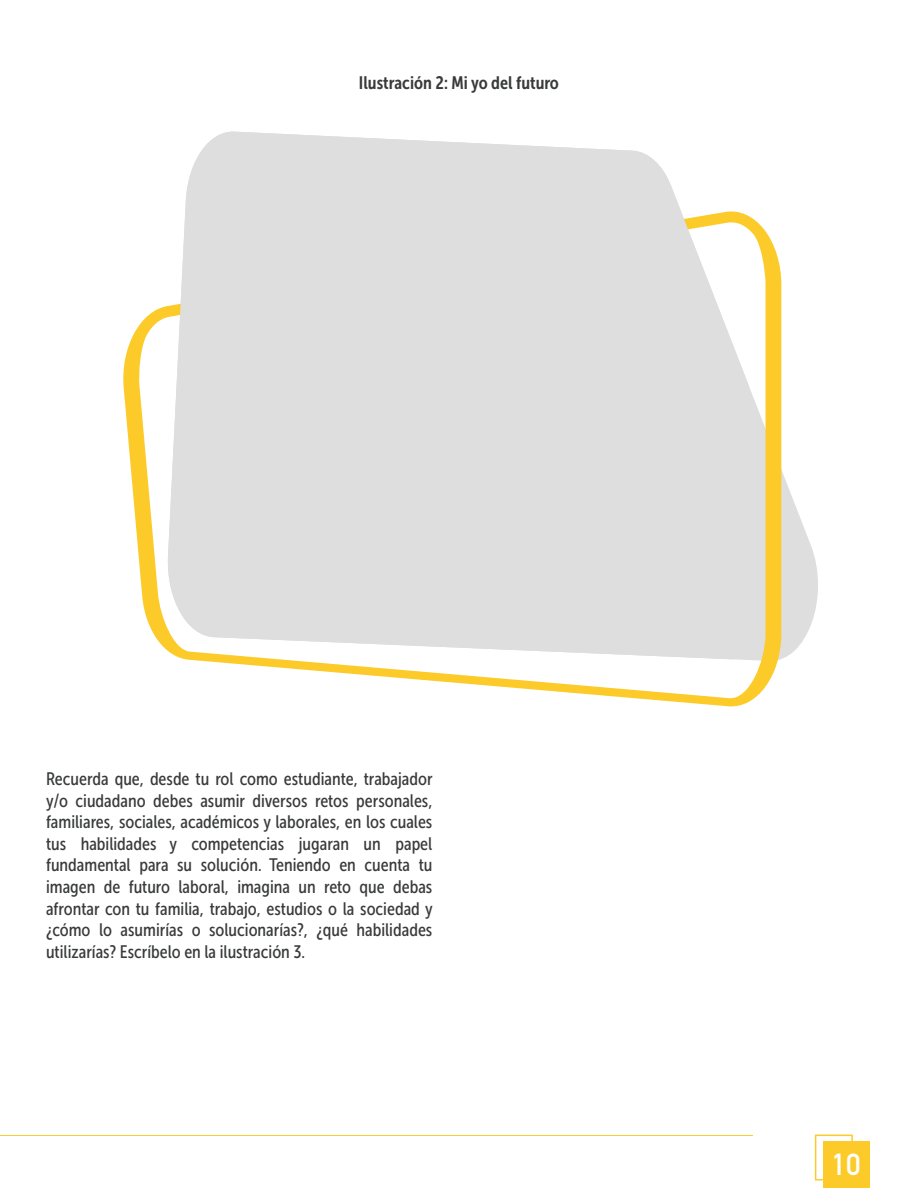
<style>
.page{position:relative;width:918px;height:1188px;background:#fff}
.page>*{position:absolute;margin:0;border:0;box-sizing:border-box;transform-origin:0 0}
.t1{font:700 30px "DIN Alternate";color:#fff}
.t2{font:18px/21.6px "Museo Sans Condensed 500";color:#393a3a;text-align:justify}
.t3{font:18px "Museo Sans Condensed 700";color:#393a3a}
</style>
<div class="page">
<svg style="left:781px;top:278px;width:37px;height:381px"></svg>
<svg style="left:123px;top:216px;width:658px;height:491px"></svg>
<svg style="left:166px;top:131px;width:583px;height:528px;background:#e1e1e0"></svg>
<div style="left:815px;top:1135px;width:38px;height:45px;border:2px solid #fccb29"></div>
<div style="left:823px;top:1141px;width:47px;height:47px;background:#fccb29"></div>
<hr style="left:0;top:1135px;width:753px;height:1px;background:#fccb29">
<p class="t3" style="left:359px;top:73px;width:202px">Ilustración 2: Mi yo del futuro</p>
<p class="t2" style="left:46px;top:768px;width:388px">Recuerda que, desde tu rol como estudiante, trabajador y/o ciudadano debes asumir diversos retos personales, familiares, sociales, académicos y laborales, en los cuales tus habilidades y competencias jugaran un papel fundamental para su solución. Teniendo en cuenta tu imagen de futuro laboral, imagina un reto que debas afrontar con tu familia, trabajo, estudios o la sociedad y ¿cómo lo asumirías o solucionarías?, ¿qué habilidades utilizarías? Escríbelo en la ilustración 3.</p>
<h1 class="t1" style="left:832px;top:1142px;width:30px">10</h1>
</div>
